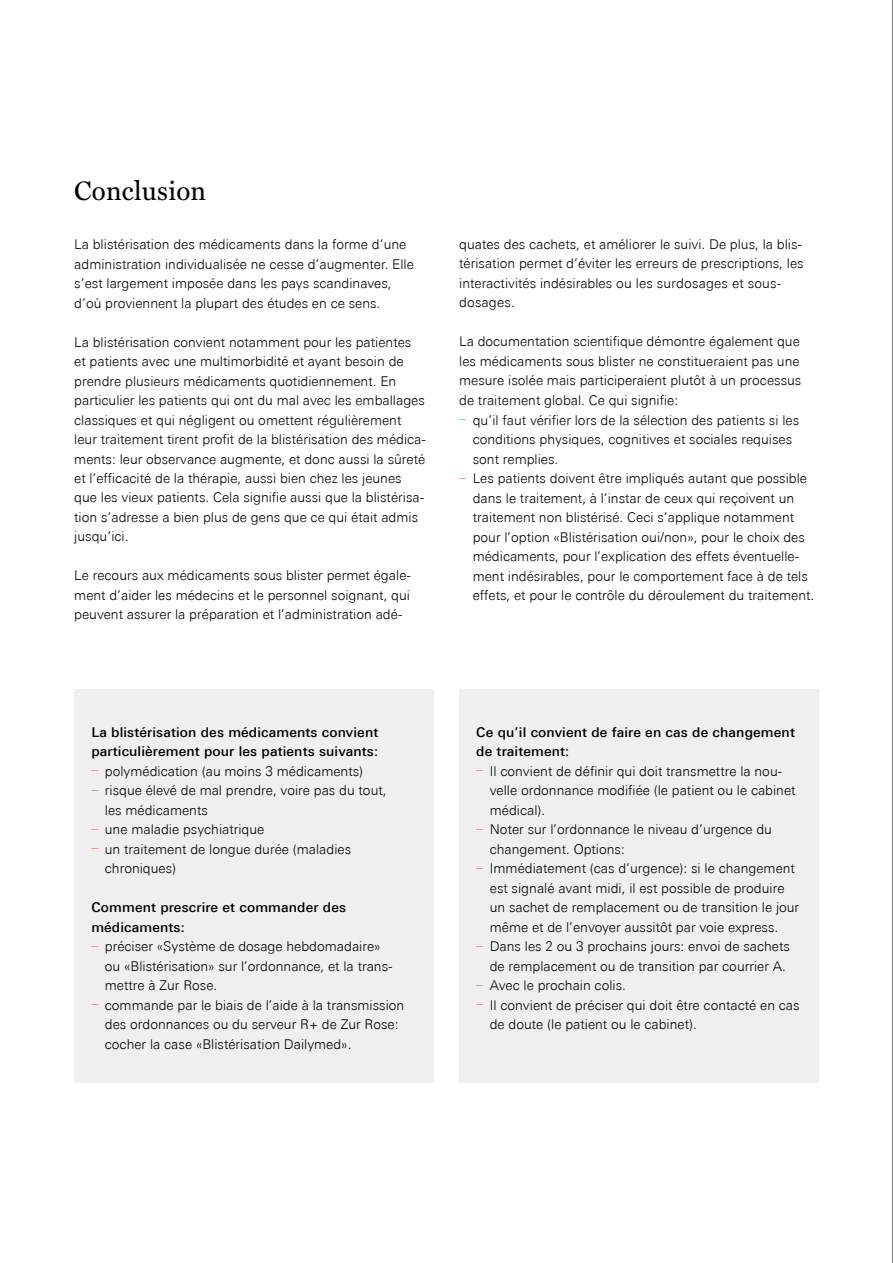
<style>
.page{position:relative;width:893px;height:1263px;background:#fff}
.page>*{position:absolute;margin:0;border:0;box-sizing:border-box;transform-origin:0 0}
.t1{font:27px "Miller Text";letter-spacing:.01em;color:#000}
.t2{font:300 13.5px/19.5px "Univers Next Pro";color:#000}
.t3{font:500 13.5px/19.5px "Univers Next Pro";letter-spacing:.01em;color:#000}
</style>
<div class="page">
<div style="left:74px;top:689px;width:360px;height:393px;background:#efefef"></div>
<div style="left:459px;top:689px;width:360px;height:393px;background:#efefef"></div>
<hr style="left:892px;top:0;width:1px;height:1263px;background:#000">
<h1 class="t1" style="left:74px;top:176px;width:133px">Conclusion</h1>
<p class="t2" style="left:74px;top:234px;width:341px">La blistérisation des médicaments dans la forme d’une administration individualisée ne cesse d’augmenter. Elle s’est largement imposée dans les pays scandinaves, d’où proviennent la plupart des études en ce sens.</p>
<p class="t2" style="left:74px;top:332px;width:353px">La blistérisation convient notamment pour les patientes et patients avec une multimorbidité et ayant besoin de prendre plusieurs médicaments quotidiennement. En particulier les patients qui ont du mal avec les emballages classiques et qui négligent ou omettent régulièrement leur traitement tirent profit de la blistérisation des médica&shy;ments: leur observance augmente, et donc aussi la sûreté et l’efficacité de la thérapie, aussi bien chez les jeunes que les vieux patients. Cela signifie aussi que la blistérisa&shy;tion s’adresse a bien plus de gens que ce qui était admis jusqu’ici.</p>
<p class="t2" style="left:74px;top:566px;width:338px;text-align:justify">Le recours aux médicaments sous blister permet égale&shy;ment d’aider les médecins et le personnel soignant, qui peuvent assurer la préparation et l’administration adé-</p>
<p class="t2" style="left:459px;top:234px;width:346px">quates des cachets, et améliorer le suivi. De plus, la blis&shy;térisation permet d’éviter les erreurs de prescriptions, les interactivités indésirables ou les surdosages et sous&shy;dosages.</p>
<p class="t2" style="left:459px;top:332px;width:344px">La documentation scientifique démontre également que les médicaments sous blister ne constitueraient pas une mesure isolée mais participeraient plutôt à un processus de traitement global. Ce qui signifie:</p>
<p class="t2" style="left:473px;top:410px;width:328px;text-indent:-14px"><sup>–</sup> qu’il faut vérifier lors de la sélection des patients si les conditions physiques, cognitives et sociales requises sont remplies.</p>
<p class="t2" style="left:473px;top:468px;width:343px;text-indent:-14px"><sup>–</sup> Les patients doivent être impliqués autant que possible dans le traitement, à l’instar de ceux qui reçoivent un traitement non blistérisé. Ceci s’applique notamment pour l’option «Blistérisation oui/non», pour le choix des médicaments, pour l’explication des effets éventuelle&shy;ment indésirables, pour le comportement face à de tels effets, et pour le contrôle du déroulement du traitement.</p>
<p class="t3" style="left:91px;top:722px;width:288px">La blistérisation des médicaments convient particulièrement pour les patients suivants:</p>
<p class="t2" style="left:91px;top:761px;width:273px"><sup>–</sup> polymédication (au moins 3 médicaments)</p>
<p class="t2" style="left:105px;top:780px;width:283px;text-indent:-14px"><sup>–</sup> risque élevé de mal prendre, voire pas du tout, les médicaments</p>
<p class="t2" style="left:91px;top:819px;width:175px"><sup>–</sup> une maladie psychiatrique</p>
<p class="t2" style="left:105px;top:839px;width:248px;text-indent:-14px"><sup>–</sup> un traitement de longue durée (maladies chroniques)</p>
<p class="t3" style="left:91px;top:897px;width:256px">Comment prescrire et commander des médicaments:</p>
<p class="t2" style="left:105px;top:936px;width:289px;text-indent:-14px"><sup>–</sup> préciser «Système de dosage hebdomadaire» ou «Blistérisation» sur l’ordonnance, et la trans&shy;mettre à Zur Rose.</p>
<p class="t2" style="left:105px;top:995px;width:301px;text-indent:-14px"><sup>–</sup> commande par le biais de l’aide à la transmission des ordonnances ou du serveur R+ de Zur Rose: cocher la case «Blistérisation Dailymed».</p>
<p class="t3" style="left:476px;top:722px;width:320px">Ce qu’il convient de faire en cas de changement de traitement:</p>
<p class="t2" style="left:490px;top:761px;width:307px;text-indent:-14px"><sup>–</sup> Il convient de définir qui doit transmettre la nou&shy;velle ordonnance modifiée (le patient ou le cabinet médical).</p>
<p class="t2" style="left:490px;top:819px;width:284px;text-indent:-14px"><sup>–</sup> Noter sur l’ordonnance le niveau d’urgence du changement. Options:</p>
<p class="t2" style="left:490px;top:858px;width:311px;text-indent:-14px"><sup>–</sup> Immédiatement (cas d’urgence): si le changement est signalé avant midi, il est possible de produire un sachet de remplacement ou de transition le jour même et de l’envoyer aussitôt par voie express.</p>
<p class="t2" style="left:476px;top:936px;width:315px;text-align:right"><sup>–</sup> Dans les 2 ou 3 prochains jours: envoi de sachets de remplacement ou de transition par courrier A.</p>
<p class="t2" style="left:476px;top:975px;width:151px"><sup>–</sup> Avec le prochain colis.</p>
<p class="t2" style="left:490px;top:995px;width:311px;text-indent:-14px"><sup>–</sup> Il convient de préciser qui doit être contacté en cas de doute (le patient ou le cabinet).</p>
</div>
